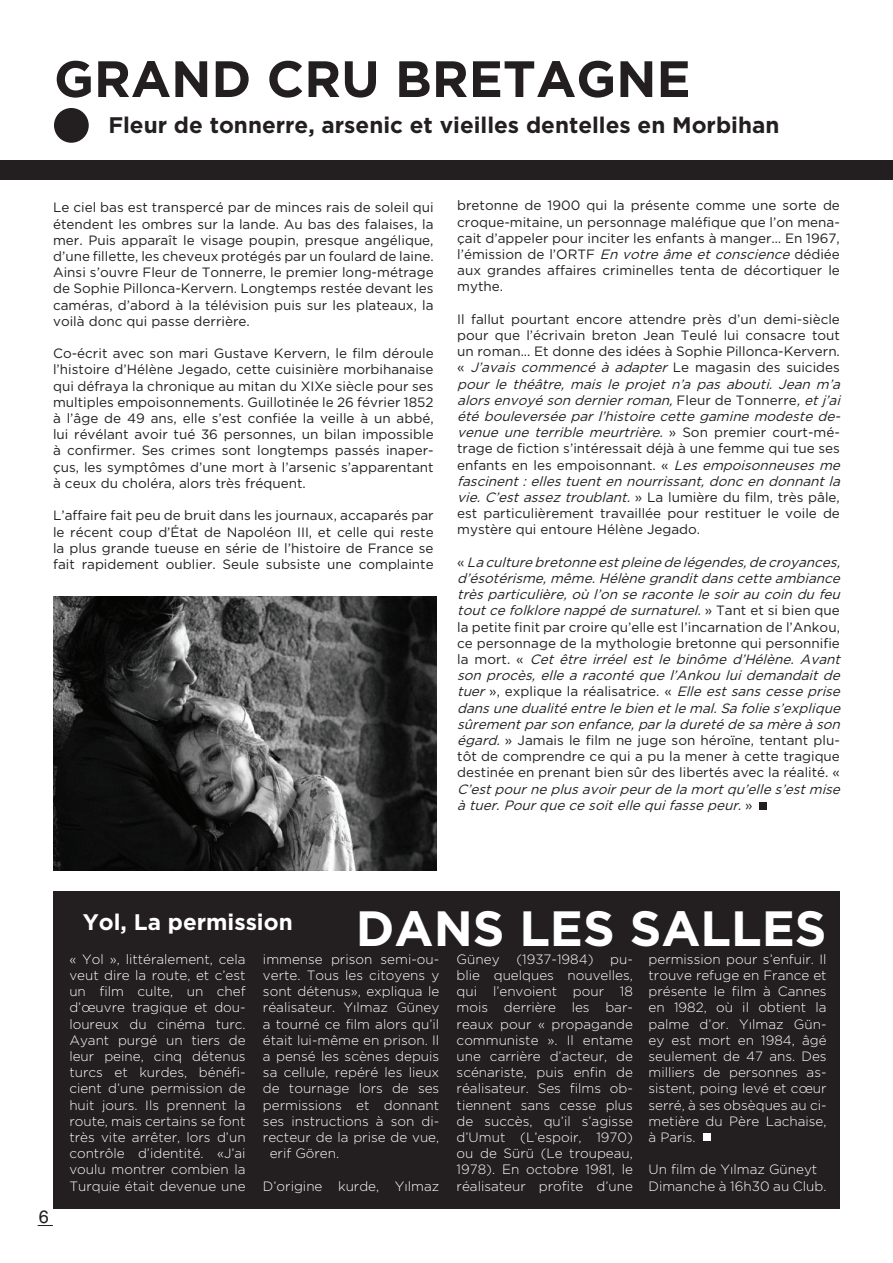
<style>
.page{position:relative;width:893px;height:1263px;background:#fff}
.page>*{position:absolute;margin:0;border:0;box-sizing:border-box;transform-origin:0 0}
.t1{font:700 51px "Gotham";color:#231f20}
.t2{font:700 49.5px "Gotham";color:#fff}
.t3{font:700 22.5px "Gotham";color:#231f20}
.t4{font:700 22.5px "Gotham";color:#fff}
.t5{font:18px "Helvetica";color:#231f20}
.t6{font:13.5px/16.2px "Gotham";color:#231f20;text-align:justify}
.t7{font:300 13.5px/16.2px "Gotham";color:#fff;text-align:justify}
.t8{font:italic 13.5px/16.2px "Gotham";color:#231f20}
.s1{font-style:italic}
.s2{font-style:normal}
</style>
<div class="page">
<svg style="left:38px;top:1225px;width:15px;height:1px"></svg>
<img style="left:53px;top:597px;width:384px;height:273px">
<div style="left:54px;top:108px;width:35px;height:35px;background:#231f20;border-radius:50%"></div>
<div style="left:0;top:160px;width:893px;height:20px;background:#231f20"></div>
<div style="left:54px;top:891px;width:786px;height:318px;background:#231f20"></div>
<div style="left:759px;top:802px;width:8px;height:8px;background:#231f20"></div>
<div style="left:703px;top:1133px;width:8px;height:7px;background:#fff"></div>
<h1 class="t1" style="left:54px;top:49px;width:638px">GRAND CRU BRETAGNE</h1>
<h3 class="t3" style="left:108px;top:112px;width:672px">Fleur de tonnerre, arsenic et vieilles dentelles en Morbihan</h3>
<p class="t6" style="left:53px;top:199px;width:382px">Le ciel bas est transpercé par de minces rais de soleil qui étendent les ombres sur la lande. Au bas des falaises, la mer. Puis apparaît le visage poupin, presque angélique, d’une fillette, les cheveux protégés par un foulard de laine.<br>Ainsi s’ouvre Fleur de Tonnerre, le premier long-métrage de Sophie Pillonca-Kervern. Longtemps restée devant les caméras, d’abord à la télévision puis sur les plateaux, la voilà donc qui passe derrière.</p>
<p class="t6" style="left:53px;top:345px;width:382px">Co-écrit avec son mari Gustave Kervern, le film déroule l’histoire d’Hélène Jegado, cette cuisinière morbihanaise qui défraya la chronique au mitan du XIXe siècle pour ses multiples empoisonnements. Guillotinée le 26 février 1852 à l’âge de 49 ans, elle s’est confiée la veille à un abbé, lui révélant avoir tué 36 personnes, un bilan impossible à confirmer. Ses crimes sont longtemps passés inaper&shy;çus, les symptômes d’une mort à l’arsenic s’apparentant à ceux du choléra, alors très fréquent.</p>
<p class="t6" style="left:53px;top:507px;width:382px">L’affaire fait peu de bruit dans les journaux, accaparés par le récent coup d’État de Napoléon III, et celle qui reste la plus grande tueuse en série de l’histoire de France se fait rapidement oublier. Seule subsiste une complainte</p>
<p class="t6" style="left:457px;top:197px;width:384px">bretonne de 1900 qui la présente comme une sorte de croque-mitaine, un personnage maléfique que l’on mena&shy;çait d’appeler pour inciter les enfants à manger… En 1967, l’émission de l’ORTF <span class="s1">En votre âme et conscience</span> dédiée aux grandes affaires criminelles tenta de décortiquer le mythe.</p>
<p class="t6" style="left:457px;top:311px;width:388px;text-align:left">Il fallut pourtant encore attendre près d’un demi-siècle pour que l’écrivain breton Jean Teulé lui consacre tout un roman... Et donne des idées à Sophie Pillonca-Kervern. « <span class="s1">J’avais commencé à adapter</span> L e m a g a s i n d e s s u i c i d e s <span class="s1">pour le théâtre, mais le projet n’a pas abouti. Jean m’a alorsenvoyé son dernierroman,</span>F l e u r d e T o n n e r r e <span class="s1">,etj ’ai été bouleversée par l’histoire cette gamine modeste de&shy;venue une terrible meurtrière.</span> » S o n p r e m i e r c o u r t - m é - trage de fiction s’intéressait déjà à une femme qui tue ses enfants en les empoisonnant. « <span class="s1">Les empoisonneuses me fascinent:ellestuenten nourrissant,donc en donnantla vie. C’est assez troublant.</span> » L a l u m i è r e d u f i l m , t r è s p â l e , est particulièrement travaillée pour restituer le voile de mystère qui entoure Hélène Jegado.</p>
<p class="t8" style="left:457px;top:554px;width:388px"><span class="s2">«</span> La culture bretonne estpleine de légendes,de croyances, d’ésotérisme,même.Hélène granditdanscette ambiance très particulière, où l’on se raconte le soir au coin du feu toutce folklore nappé de surnaturel.<span class="s2">» T a n t e t s i b i e n q u e la petite finit par croire qu’elle est l’incarnation de l’Ankou, ce personnage de la mythologie bretonne qui personnifie l a m o r t . «</span> Cet être irréel est le binôme d’Hélène. Avant son procès, elle a raconté que l’Ankou lui demandait de tuer <span class="s2">», explique la réalisatrice. «</span> Elle est sans cesse prise dansune dualité entre le bien etle mal.Sa folie s’explique sûrementparson enfance,parla dureté de sa mère à son égard. <span class="s2">» Jamais le film ne juge son héroïne, tentant plu&shy;tôt de comprendre ce qui a pu la mener à cette tragique destinée en prenant bien sûr des libertés avec la réalité. «</span></p>
<p class="t8" style="left:457px;top:780px;width:388px">C’estpourne plusavoirpeurde la mortqu’elle s’estmise à tuer.Pourque ce soitelle quifasse peur.<span class="s2">»</span></p>
<h3 class="t4" style="left:83px;top:908px;width:211px">Yol, La permission</h3>
<h2 class="t2" style="left:356px;top:900px;width:472px">DANS LES SALLES</h2>
<h3 class="t5" style="left:39px;top:1206px;width:12px">6</h3>
<p class="t7" style="left:69px;top:951px;width:178px">« Yol », littéralement, cela veut dire la route, et c’est un film culte, un chef d’œuvre tragique et dou&shy;loureux du cinéma turc.<br>Ayant purgé un tiers de leur peine, cinq détenus turcs et kurdes, bénéfi&shy;cient d’une permission de huit jours. Ils prennent la route, mais certains se font très vite arrêter, lors d’un contrôle d’identité. «J’ai voulu montrer combien la Turquie était devenue une</p>
<p class="t7" style="left:263px;top:951px;width:178px">immense prison semi-ou&shy;verte. Tous les citoyens y sont détenus», expliqua le réalisateur. Yılmaz Güney a tourné ce film alors qu’il était lui-même en prison. Il a pensé les scènes depuis sa cellule, repéré les lieux de tournage lors de ses permissions et donnant ses instructions à son di&shy;recteur de la prise de vue, Şerif Gören.</p>
<p class="t7" style="left:263px;top:1177px;width:178px">D’origine kurde, Yılmaz</p>
<p class="t7" style="left:457px;top:951px;width:178px">Güney (1937-1984) pu&shy;blie quelques nouvelles, qui l’envoient pour 18 mois derrière les bar&shy;reaux pour « propagande communiste ». Il entame une carrière d’acteur, de scénariste, puis enfin de réalisateur. Ses films ob&shy;tiennent sans cesse plus de succès, qu’il s’agisse d’Umut (L’espoir, 1970) ou de Sürü (Le troupeau, 1978). En octobre 1981, le réalisateur profite d’une</p>
<p class="t7" style="left:649px;top:951px;width:180px">permission pour s’enfuir. Il trouve refuge en France et présente le film à Cannes en 1982, où il obtient la palme d’or. Yılmaz Gün&shy;ey est mort en 1984, âgé seulement de 47 ans. Des milliers de personnes as&shy;sistent, poing levé et cœur serré, à ses obsèques au ci&shy;metière du Père Lachaise, à Paris.</p>
<p class="t7" style="left:649px;top:1161px;width:180px">Un film de Yılmaz Güneyt<br>Dimanche à 16h30 au Club.</p>
</div>
